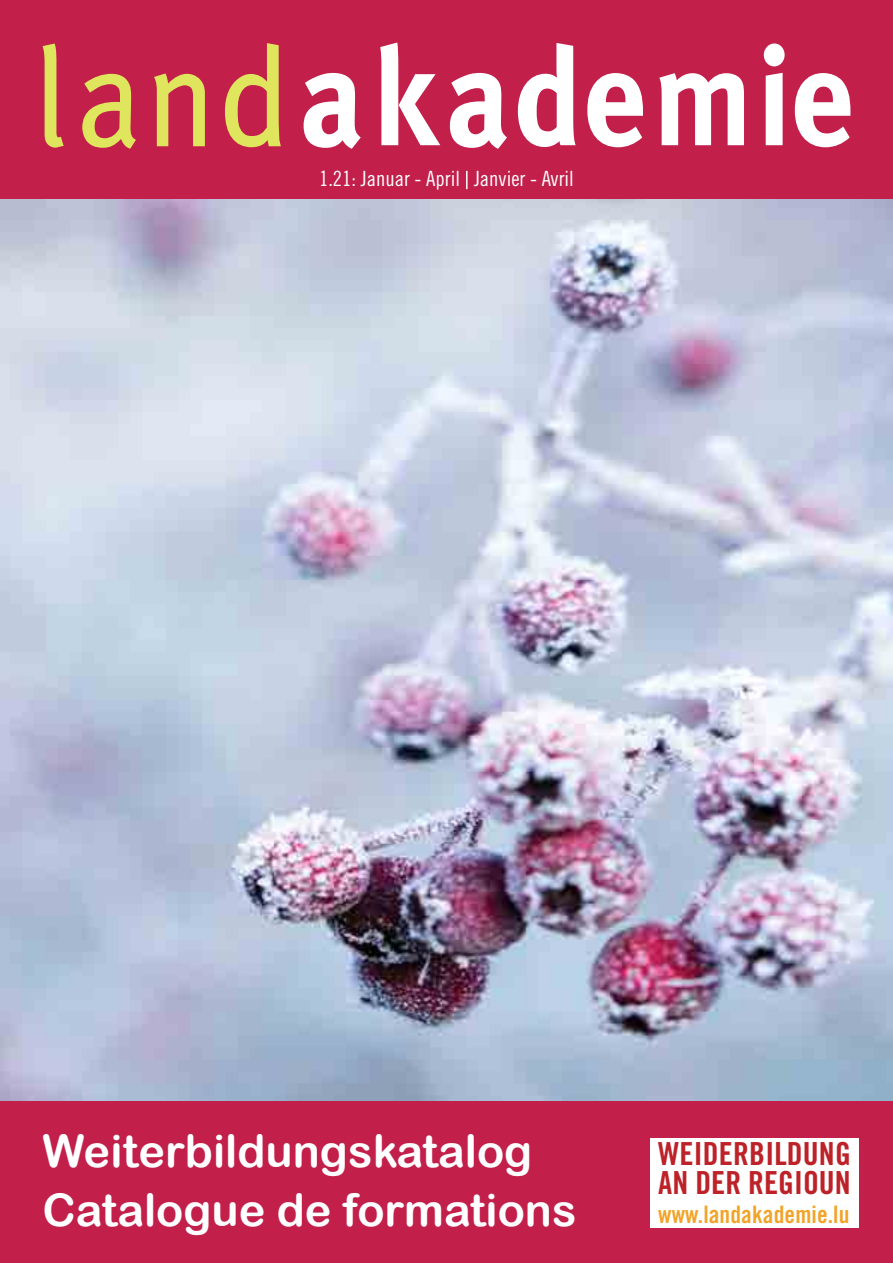
<style>
.page{position:relative;width:893px;height:1263px;background:#fff}
.page>*{position:absolute;margin:0;border:0;box-sizing:border-box;transform-origin:0 0}
.t1{font:45px/59.2px "Arial Rounded MT Bold";color:#fff}
.t2{font:31.8px/29px "Trade Gothic LT Std Bd Cn 20";letter-spacing:.005em;color:#bd2229}
.t3{font:24.15px "Trade Gothic LT Std Bd Cn 20";letter-spacing:.005em;color:#f1a428}
.t4{font:21px "Trade Gothic LT Std Cn 18";color:#fff}
</style>
<div class="page">
<img style="left:0;top:198px;width:893px;height:903px">
<div style="left:0;top:0;width:893px;height:198px;background:#c21f4b"></div>
<svg style="left:304px;top:73px;width:57px;height:76px"></svg>
<svg style="left:380px;top:43px;width:60px;height:102px"></svg>
<svg style="left:450px;top:73px;width:57px;height:76px"></svg>
<svg style="left:518px;top:43px;width:58px;height:104px"></svg>
<svg style="left:587px;top:73px;width:56px;height:74px"></svg>
<svg style="left:659px;top:73px;width:85px;height:72px"></svg>
<svg style="left:764px;top:43px;width:21px;height:102px"></svg>
<svg style="left:795px;top:73px;width:55px;height:74px"></svg>
<svg style="left:43px;top:44px;width:21px;height:104px"></svg>
<svg style="left:82px;top:74px;width:54px;height:75px"></svg>
<svg style="left:154px;top:73px;width:51px;height:73px"></svg>
<svg style="left:225px;top:43px;width:56px;height:104px"></svg>
<svg style="left:466px;top:171px;width:2px;height:18px"></svg>
<div style="left:0;top:1101px;width:893px;height:162px;background:#c21f4b"></div>
<div style="left:651px;top:1138px;width:208px;height:89px;background:#fff"></div>
<p class="t4" style="left:319px;top:166px;width:256px">1.21: Januar - April Janvier - Avril</p>
<p class="t1" style="left:43px;top:1121px;width:535px">Weiterbildungskatalog<br>Catalogue de formations</p>
<p class="t2" style="left:658px;top:1139px;width:194px">WEIDERBILDUNG<br>AN DER REGIOUN</p>
<p class="t3" style="left:658px;top:1199px;width:193px">www.landakademie.lu</p>
</div>
